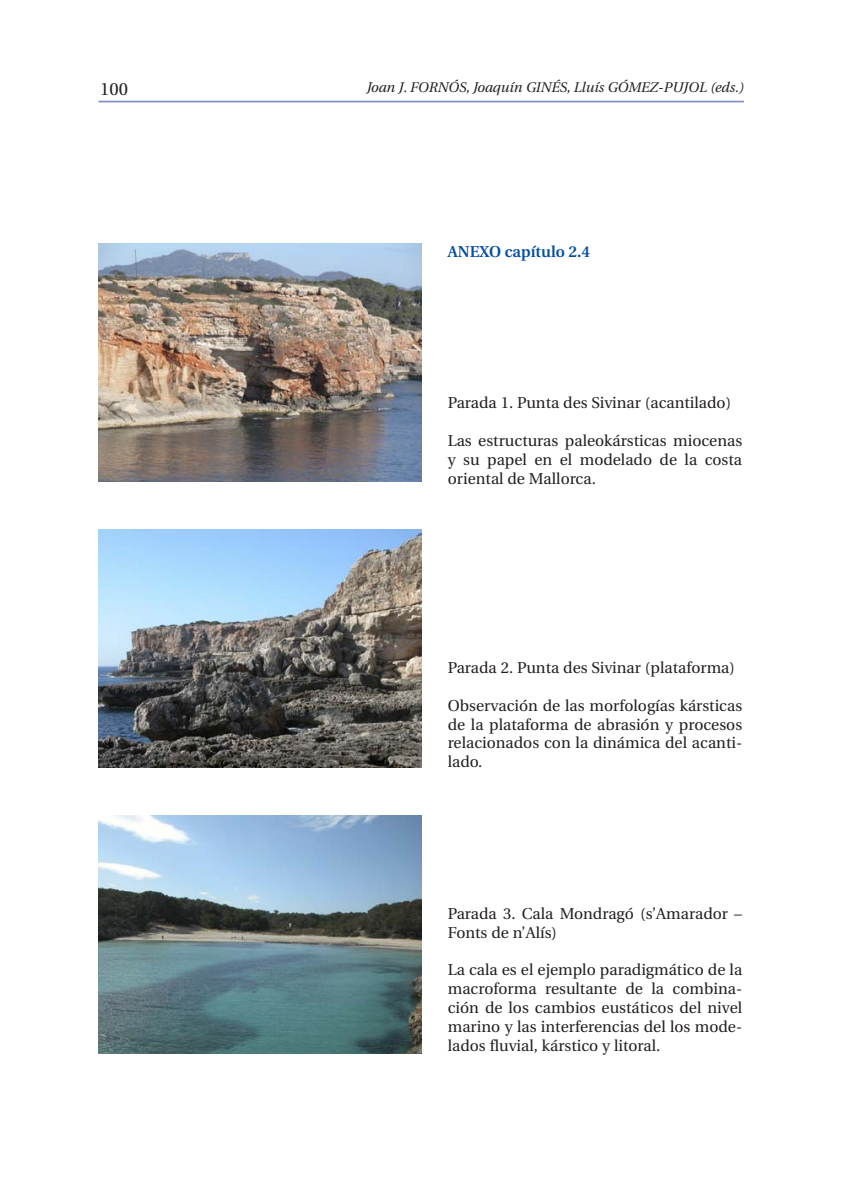
<style>
.page{position:relative;width:844px;height:1191px;background:#fff}
.page>*{position:absolute;margin:0;border:0;box-sizing:border-box;transform-origin:0 0}
.t1{font:17.5px "Utopia";color:#231f20}
.t2{font:15.75px/18.9px "Utopia";color:#231f20;text-align:justify}
.t3{font:600 15.75px "Utopia";color:#034ea2}
.t4{font:italic 14px "Utopia";color:#231f20}
</style>
<div class="page">
<hr style="left:98px;top:101px;width:645px;height:1px;background:#8390c8">
<img style="left:98px;top:243px;width:323px;height:238px">
<img style="left:98px;top:529px;width:323px;height:238px">
<img style="left:98px;top:815px;width:323px;height:238px">
<p class="t1" style="left:100px;top:82px;width:29px">100</p>
<p class="t4" style="left:367px;top:80px;width:378px">Joan J. FORNÓS, Joaquín GINÉS, Lluís GÓMEZ-PUJOL (eds.)</p>
<p class="t3" style="left:447px;top:245px;width:144px">ANEXO capítulo 2.4</p>
<p class="t2" style="left:447px;top:395px;width:285px">Parada 1. Punta des Sivinar (acantilado)</p>
<p class="t2" style="left:447px;top:432px;width:296px">Las estructuras paleokársticas miocenas y su papel en el modelado de la costa oriental de Mallorca.</p>
<p class="t2" style="left:447px;top:659px;width:288px">Parada 2. Punta des Sivinar (plataforma)</p>
<p class="t2" style="left:447px;top:697px;width:296px">Observación de las morfologías kársticas de la plataforma de abrasión y procesos relacionados con la dinámica del acanti&shy;lado.</p>
<p class="t2" style="left:447px;top:905px;width:296px">Parada 3. Cala Mondragó (s’Amarador –<br>Fonts de n’Alís)</p>
<p class="t2" style="left:447px;top:962px;width:296px">La cala es el ejemplo paradigmático de la macroforma resultante de la combina&shy;ción de los cambios eustáticos del nivel marino y las interferencias del los mode&shy;lados fluvial, kárstico y litoral.</p>
</div>
